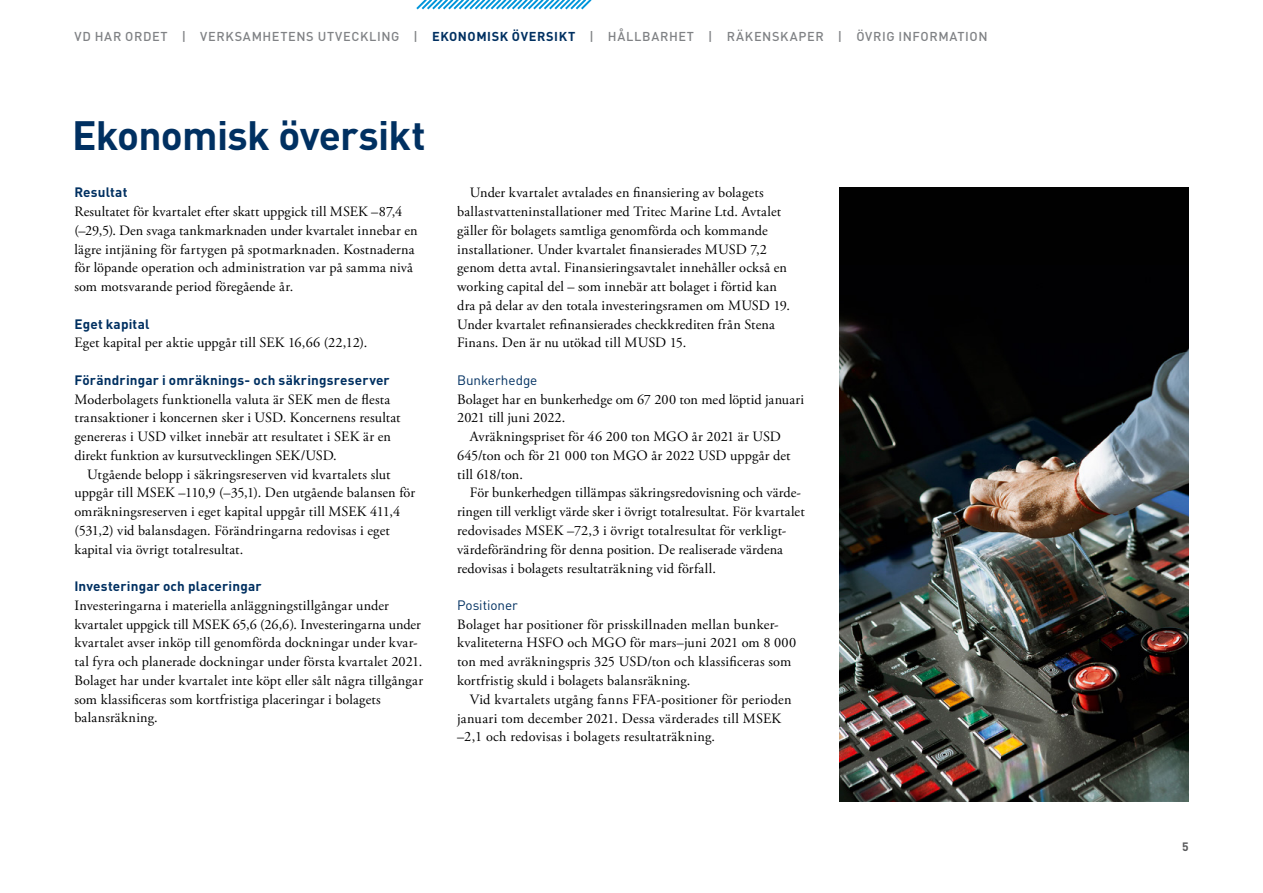
<style>
.page{position:relative;width:1263px;height:893px;background:#fff}
.page>*{position:absolute;margin:0;border:0;box-sizing:border-box;transform-origin:0 0}
.t1{font:700 40.5px "DINOT";letter-spacing:-.015em;color:#003061}
.t2{font:14.25px/18.8px "Adobe Garamond Pro";letter-spacing:.01em;color:#000}
.t3{font:700 13.5px "DINOT";letter-spacing:.015em;color:#003061}
.t4{font:13.5px "DINOT";letter-spacing:-.005em;color:#003061}
.t5{font:500 12.75px "DINOT";letter-spacing:.05em;color:#808285}
.t6{font:700 12px "DINOT";color:#58595b}
.s1{font-weight:700;color:#003061}
</style>
<div class="page">
<img style="left:840px;top:187px;width:348px;height:614px">
<svg style="left:416px;top:0;width:176px;height:10px"></svg>
<p class="t5" style="left:74px;top:27px;width:915px">VD HAR ORDET | VERKSAMHETENS UTVECKLING | <span class="s1">EKONOMISK ÖVERSIKT</span> | HÅLLBARHET | RÄKENSKAPER | ÖVRIG INFORMATION</p>
<h1 class="t1" style="left:72px;top:108px;width:355px">Ekonomisk översikt</h1>
<p class="t3" style="left:74px;top:183px;width:55px">Resultat</p>
<p class="t2" style="left:74px;top:203px;width:345px">Resultatet för kvartalet efter skatt uppgick till MSEK –87,4 (–29,5). Den svaga tankmarknaden under kvartalet innebar en lägre intjäning för fartygen på spotmarknaden. Kostnaderna för löpande operation och administration var på samma nivå som motsvarande period föregående år.</p>
<p class="t3" style="left:74px;top:315px;width:77px">Eget kapital</p>
<p class="t2" style="left:74px;top:334px;width:294px">Eget kapital per aktie uppgår till SEK 16,66 (22,12).</p>
<p class="t3" style="left:74px;top:371px;width:317px">Förändringar i omräknings- och säkringsreserver</p>
<p class="t2" style="left:74px;top:390px;width:328px">Moderbolagets funktionella valuta är SEK men de flesta transaktioner i koncernen sker i USD. Koncernens resultat genereras i USD vilket innebär att resultatet i SEK är en direkt funktion av kursutvecklingen SEK/USD.</p>
<p class="t2" style="left:74px;top:465px;width:342px;text-indent:13px">Utgående belopp i säkringsreserven vid kvartalets slut uppgår till MSEK –110,9 (–35,1). Den utgående balansen för omräkningsreserven i eget kapital uppgår till MSEK 411,4 (531,2) vid balansdagen. Förändringarna redovisas i eget kapital via övrigt totalresultat.</p>
<p class="t3" style="left:74px;top:577px;width:189px">Investeringar och placeringar</p>
<p class="t2" style="left:74px;top:597px;width:350px">Investeringarna i materiella anläggningstillgångar under kvartalet uppgick till MSEK 65,6 (26,6). Investeringarna under kvartalet avser inköp till genomförda dockningar under kvar&shy;tal fyra och planerade dockningar under första kvartalet 2021.<br>Bolaget har under kvartalet inte köpt eller sålt några tillgångar som klassificeras som kortfristiga placeringar i bolagets balansräkning.</p>
<p class="t2" style="left:457px;top:184px;width:334px;text-indent:13px">Under kvartalet avtalades en finansiering av bolagets ballastvatteninstallationer med Tritec Marine Ltd. Avtalet gäller för bolagets samtliga genomförda och kommande installationer. Under kvartalet finansierades MUSD 7,2 genom detta avtal. Finansieringsavtalet innehåller också en working capital del – som innebär att bolaget i förtid kan dra på delar av den totala investeringsramen om MUSD 19.<br>Under kvartalet refinansierades checkkrediten från Stena Finans. Den är nu utökad till MUSD 15.</p>
<p class="t4" style="left:457px;top:371px;width:82px">Bunkerhedge</p>
<p class="t2" style="left:457px;top:390px;width:348px">Bolaget har en bunkerhedge om 67 200 ton med löptid januari</p>
<p class="t2" style="left:457px;top:409px;width:110px">2021 till juni 2022.</p>
<p class="t2" style="left:470px;top:428px;width:313px">Avräkningspriset för 46 200 ton MGO år 2021 är USD</p>
<p class="t2" style="left:457px;top:447px;width:335px">645/ton och för 21 000 ton MGO år 2022 USD uppgår det</p>
<p class="t2" style="left:457px;top:465px;width:67px">till 618/ton.</p>
<p class="t2" style="left:470px;top:484px;width:333px">För bunkerhedgen tillämpas säkringsredovisning och värde-</p>
<p class="t2" style="left:457px;top:503px;width:349px">ringen till verkligt värde sker i övrigt totalresultat. För kvartalet</p>
<p class="t2" style="left:457px;top:522px;width:331px">redovisades MSEK –72,3 i övrigt totalresultat för verkligt-</p>
<p class="t2" style="left:457px;top:540px;width:327px">värdeförändring för denna position. De realiserade värdena</p>
<p class="t2" style="left:457px;top:559px;width:260px">redovisas i bolagets resultaträkning vid förfall.</p>
<p class="t4" style="left:457px;top:596px;width:62px">Positioner</p>
<p class="t2" style="left:457px;top:615px;width:340px">Bolaget har positioner för prisskillnaden mellan bunker&shy;kvaliteterna HSFO och MGO för mars–juni 2021 om 8 000 ton med avräkningspris 325 USD/ton och klassificeras som kortfristig skuld i bolagets balansräkning.</p>
<p class="t2" style="left:457px;top:690px;width:336px;text-indent:13px">Vid kvartalets utgång fanns FFA-positioner för perioden januari tom december 2021. Dessa värderades till MSEK –2,1 och redovisas i bolagets resultaträkning.</p>
<p class="t6" style="left:1182px;top:839px;width:8px">5</p>
</div>
